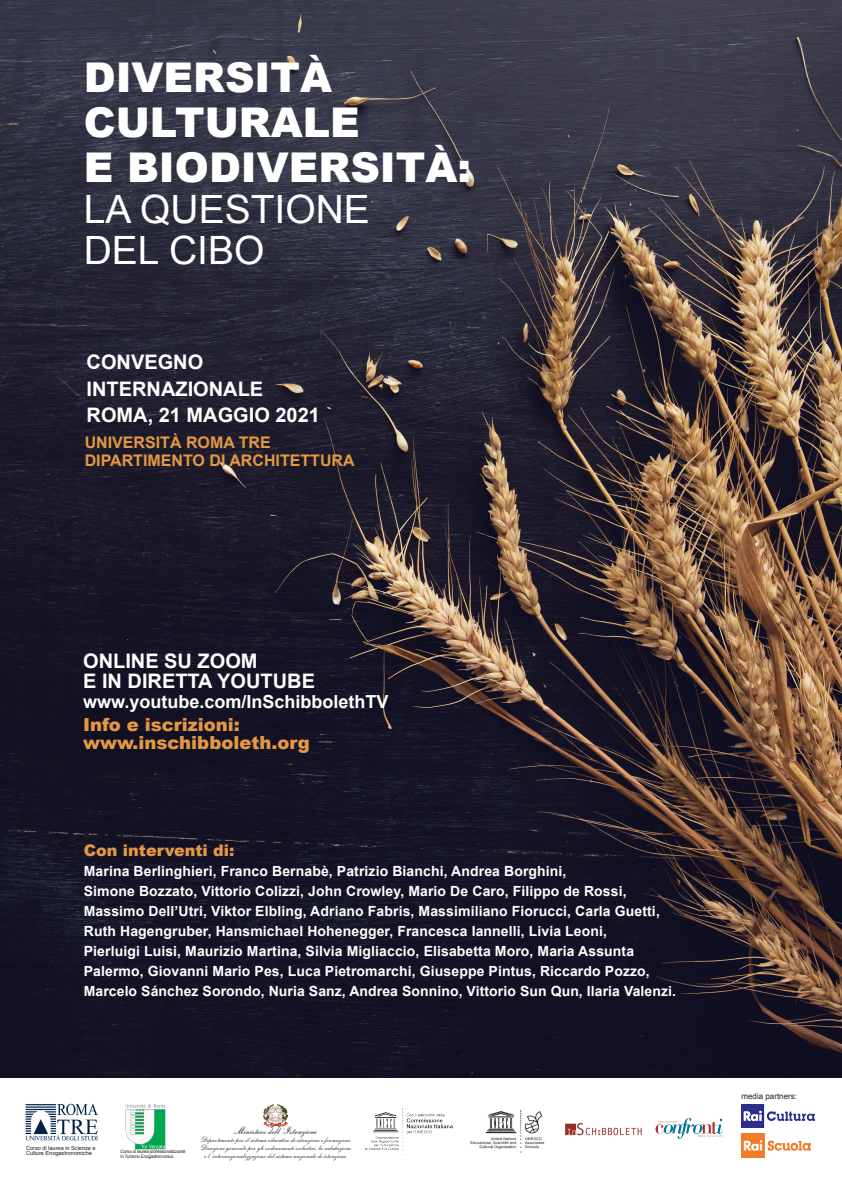
<style>
.page{position:relative;width:842px;height:1191px;background:#fff}
.page>*{position:absolute;margin:0;border:0;box-sizing:border-box;transform-origin:0 0}
.t1{font:900 41px/45px "Arial";color:#fff}
.t2{font:39px/41px "Arial";color:#fff}
.t3{font:700 20px/26px "Arial";color:#fff}
.t4{font:900 18px/18px "Arial";color:#e59843}
.t5{font:700 18px "Arial";color:#fff}
.t6{font:700 16px/18px "Arial";color:#e59843}
.t7{font:900 16px "Arial";color:#e59843}
.t8{font:700 14px/20px "Arial";letter-spacing:.01em;color:#fff}
.t9{font:11.4px "Original Script AT";color:#231f20;scale:1.11 1}
.t10{font:8.8px/7.9px "Original Script AT";color:#231f20;text-align:center;scale:1.11 1}
.t11{font:8px "Arial";color:#231f20}
.t12{font:5.6px/5.6px "Arial";color:#231f20}
.t13{font:4.6px/4.6px "Arial";letter-spacing:-.025em;color:#231f20}
</style>
<div class="page">
<img style="left:0;top:0;width:842px;height:1077px">
<img style="left:470px;top:1110px;width:75px;height:42px">
<img style="left:565px;top:1123px;width:77px;height:13px">
<img style="left:655px;top:1118px;width:68px;height:21px">
<img style="left:25px;top:1103px;width:73px;height:38px">
<img style="left:125px;top:1104px;width:41px;height:46px">
<img style="left:365px;top:1108px;width:88px;height:42px">
<img style="left:264px;top:1104px;width:23px;height:23px">
<img style="left:741px;top:1104px;width:73px;height:23px">
<img style="left:741px;top:1133px;width:70px;height:24px">
<h1 class="t1" style="left:84px;top:54px;width:389px">DIVERSITÀ<br>CULTURALE<br>E BIODIVERSITÀ:</h1>
<h2 class="t2" style="left:84px;top:189px;width:288px">LA QUESTIONE<br>DEL CIBO</h2>
<h3 class="t3" style="left:87px;top:350px;width:235px">CONVEGNO<br>INTERNAZIONALE<br>ROMA, 21 MAGGIO 2021</h3>
<p class="t6" style="left:85px;top:434px;width:271px">UNIVERSITÀ ROMA TRE<br>DIPARTIMENTO DI ARCHITETTURA</p>
<h3 class="t3" style="left:83px;top:651px;width:233px;line-height:20px">ONLINE SU ZOOM<br>E IN DIRETTA YOUTUBE</h3>
<p class="t5" style="left:83px;top:690px;width:307px">www.youtube.com/InSchibbolethTV</p>
<p class="t4" style="left:83px;top:714px;width:228px">Info e iscrizioni: www.inschibboleth.org</p>
<p class="t7" style="left:84px;top:839px;width:152px">Con interventi di:</p>
<p class="t8" style="left:84px;top:861px;width:594px">Marina Berlinghieri, Franco Bernabè, Patrizio Bianchi, Andrea Borghini,<br>Simone Bozzato, Vittorio Colizzi, John Crowley, Mario De Caro, Filippo de Rossi, Massimo Dell’Utri, Viktor Elbling, Adriano Fabris, Massimiliano Fiorucci, Carla Guetti, Ruth Hagengruber, Hansmichael Hohenegger, Francesca Iannelli, Livia Leoni,<br>Pierluigi Luisi, Maurizio Martina, Silvia Migliaccio, Elisabetta Moro, Maria Assunta Palermo, Giovanni Mario Pes, Luca Pietromarchi, Giuseppe Pintus, Riccardo Pozzo, Marcelo Sánchez Sorondo, Nuria Sanz, Andrea Sonnino, Vittorio Sun Qun, Ilaria Valenzi.</p>
<p class="t12" style="left:26px;top:1144px;width:71px">Corso di laurea in Scienze e<br>Culture Enogastronomiche</p>
<p class="t13" style="left:121px;top:1149px;width:67px">Corso di laurea professionalizzante in Turismo Enogastronomico</p>
<p class="t9" style="left:233px;top:1124px;width:77px">Ministero dell’Istruzione</p>
<p class="t10" style="left:200px;top:1135px;width:138px">Dipartimento per il sistema educativo di istruzione e formazione<br>Direzione generale per gli ordinamenti scolastici, la valutazione e l’internazionalizzazione del sistema nazionale di istruzione</p>
<p class="t11" style="left:741px;top:1090px;width:57px">media partners:</p>
</div>
